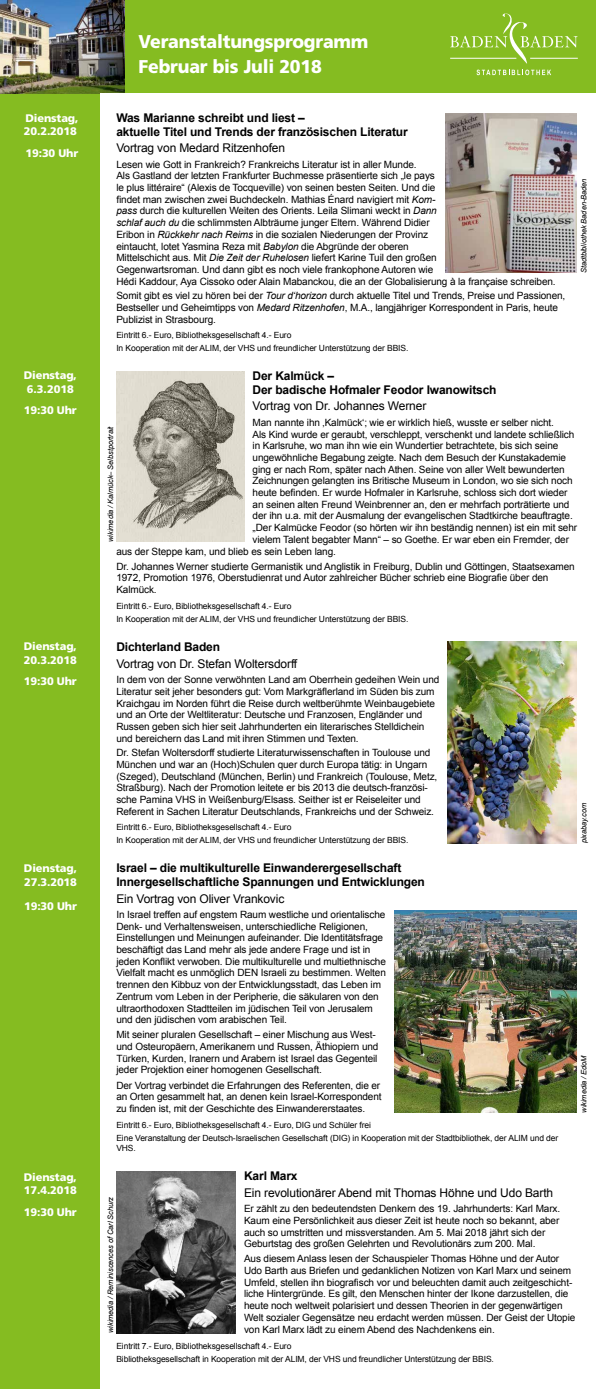
<style>
.page{position:relative;width:596px;height:1389px;background:#fff}
.page>*{position:absolute;margin:0;border:0;box-sizing:border-box;transform-origin:0 0}
.t1{font:900 18.5px/25px "Frutiger";letter-spacing:-.01em;color:#fff;scale:.95 1}
.t2{font:700 12px/13.5px "Arial";letter-spacing:-.01em;color:#000}
.t3{font:12px "Arial";letter-spacing:-.01em;color:#000}
.t4{font:900 11px/13.2px "Frutiger";letter-spacing:-.01em;color:#fff}
.t5{font:10px/11.7px "Arial";letter-spacing:-.01em;color:#000}
.t6{font:8.5px/12.8px "Arial";letter-spacing:-.01em;color:#000}
.t7{font:italic 7.5px "Arial";letter-spacing:-.01em;color:#000}
.s1{font-style:italic}
</style>
<div class="page">
<div style="left:0;top:0;width:595px;height:1389px;background:#85bc21"></div>
<img style="left:0;top:0;width:125px;height:94px">
<svg style="left:450px;top:13px;width:127px;height:62px"></svg>
<div style="left:101px;top:94px;width:494px;height:1295px;background:#fff"></div>
<img style="left:116px;top:371px;width:128px;height:171px">
<img style="left:394px;top:910px;width:182px;height:203px">
<img style="left:445px;top:113px;width:131px;height:160px">
<img style="left:447px;top:642px;width:129px;height:201px">
<img style="left:116px;top:1171px;width:119px;height:162px">
<p class="t4" style="left:24px;top:111px;width:56px">Dienstag,<br>20.2.2018</p>
<p class="t4" style="left:26px;top:146px;width:54px">19:30 Uhr</p>
<p class="t4" style="left:24px;top:369px;width:55px">Dienstag,<br>6.3.2018</p>
<p class="t4" style="left:24px;top:404px;width:54px">19:30 Uhr</p>
<p class="t4" style="left:24px;top:640px;width:55px">Dienstag,<br>20.3.2018</p>
<p class="t4" style="left:24px;top:675px;width:54px">19:30 Uhr</p>
<p class="t4" style="left:24px;top:862px;width:55px">Dienstag,<br>27.3.2018</p>
<p class="t4" style="left:24px;top:900px;width:54px">19:30 Uhr</p>
<p class="t4" style="left:24px;top:1170px;width:55px">Dienstag,<br>17.4.2018</p>
<p class="t4" style="left:24px;top:1205px;width:54px">19:30 Uhr</p>
<h1 class="t1" style="left:138px;top:29px;width:243px">Veranstaltungsprogramm<br>Februar bis Juli 2018</h1>
<p class="t2" style="left:116px;top:112px;width:293px">Was Marianne schreibt und liest –<br>aktuelle Titel und Trends der französischen Literatur</p>
<p class="t3" style="left:116px;top:140px;width:170px">Vortrag von Medard Ritzenhofen</p>
<p class="t5" style="left:116px;top:158px;width:440px">Lesen wie Gott in Frankreich? Frankreichs Literatur ist in aller Munde.<br>Als Gastland der letzten Frankfurter Buchmesse präsentierte sich „le pays<br>le plus littéraire“ (Alexis de Tocqueville) von seinen besten Seiten. Und die<br>findet man zwischen zwei Buchdeckeln. Mathias Énard navigiert mit <span class="s1">Kom-<br>pass</span> durch die kulturellen Weiten des Orients. Leila Slimani weckt in <span class="s1">Dann<br>schlaf auch du</span> die schlimmsten Albträume junger Eltern. Während Didier<br>Eribon in <span class="s1">Rückkehr nach Reims</span> in die sozialen Niederungen der Provinz<br>eintaucht, lotet Yasmina Reza mit <span class="s1">Babylon</span> die Abgründe der oberen<br>Mittelschicht aus. Mit <span class="s1">Die Zeit der Ruhelosen</span> liefert Karine Tuil den großen<br>Gegenwartsroman. Und dann gibt es noch viele frankophone Autoren wie<br>Hédi Kaddour, Aya Cissoko oder Alain Mabanckou, die an der Globalisierung à la française schreiben.</p>
<p class="t5" style="left:116px;top:290px;width:450px">Somit gibt es viel zu hören bei der <span class="s1">Tour d‘horizon</span> durch aktuelle Titel und Trends, Preise und Passionen,<br>Bestseller und Geheimtipps von <span class="s1">Medard Ritzenhofen</span>, M.A., langjähriger Korrespondent in Paris, heute<br>Publizist in Strasbourg.</p>
<p class="t6" style="left:116px;top:329px;width:293px">Eintritt 6.- Euro, Bibliotheksgesellschaft 4.- Euro<br>In Kooperation mit der ALIM, der VHS und freundlicher Unterstützung der BBIS.</p>
<p class="t2" style="left:252px;top:370px;width:245px">Der Kalmück –<br>Der badische Hofmaler Feodor Iwanowitsch</p>
<p class="t3" style="left:252px;top:398px;width:175px">Vortrag von Dr. Johannes Werner</p>
<p class="t5" style="left:252px;top:417px;width:303px">Man nannte ihn ‚Kalmück‘; wie er wirklich hieß, wusste er selber nicht.</p>
<p class="t5" style="left:252px;top:428px;width:323px">Als Kind wurde er geraubt, verschleppt, verschenkt und landete schließlich</p>
<p class="t5" style="left:252px;top:440px;width:307px">in Karlsruhe, wo man ihn wie ein Wundertier betrachtete, bis sich seine</p>
<p class="t5" style="left:252px;top:452px;width:315px">ungewöhnliche Begabung zeigte. Nach dem Besuch der Kunstakademie</p>
<p class="t5" style="left:252px;top:463px;width:313px">ging er nach Rom, später nach Athen. Seine von aller Welt bewunderten</p>
<p class="t5" style="left:252px;top:475px;width:321px">Zeichnungen gelangten ins Britische Museum in London, wo sie sich noch</p>
<p class="t5" style="left:252px;top:487px;width:316px">heute befinden. Er wurde Hofmaler in Karlsruhe, schloss sich dort wieder</p>
<p class="t5" style="left:252px;top:498px;width:318px">an seinen alten Freund Weinbrenner an, den er mehrfach porträtierte und</p>
<p class="t5" style="left:252px;top:510px;width:321px">der ihn u.a. mit der Ausmalung der evangelischen Stadtkirche beauftragte.</p>
<p class="t5" style="left:252px;top:522px;width:326px">„Der Kalmücke Feodor (so hörten wir ihn beständig nennen) ist ein mit sehr</p>
<p class="t5" style="left:252px;top:534px;width:318px">vielem Talent begabter Mann“ – so Goethe. Er war eben ein Fremder, der</p>
<p class="t5" style="left:116px;top:545px;width:221px">aus der Steppe kam, und blieb es sein Leben lang.</p>
<p class="t5" style="left:116px;top:560px;width:459px">Dr. Johannes Werner studierte Germanistik und Anglistik in Freiburg, Dublin und Göttingen, Staatsexamen<br>1972, Promotion 1976, Oberstudienrat und Autor zahlreicher Bücher schrieb eine Biografie über den<br>Kalmück.</p>
<p class="t6" style="left:116px;top:600px;width:293px">Eintritt 6.- Euro, Bibliotheksgesellschaft 4.- Euro<br>In Kooperation mit der ALIM, der VHS und freundlicher Unterstützung der BBIS.</p>
<p class="t2" style="left:116px;top:641px;width:105px">Dichterland Baden</p>
<p class="t3" style="left:116px;top:656px;width:182px">Vortrag von Dr. Stefan Woltersdorff</p>
<p class="t5" style="left:116px;top:674px;width:324px">In dem von der Sonne verwöhnten Land am Oberrhein gedeihen Wein und Literatur seit jeher besonders gut: Vom Markgräflerland im Süden bis zum Kraichgau im Norden führt die Reise durch weltberühmte Weinbaugebiete und an Orte der Weltliteratur: Deutsche und Franzosen, Engländer und Russen geben sich hier seit Jahrhunderten ein literarisches Stelldichein und bereichern das Land mit ihren Stimmen und Texten.</p>
<p class="t5" style="left:116px;top:747px;width:322px">Dr. Stefan Woltersdorff studierte Literaturwissenschaften in Toulouse und München und war an (Hoch)Schulen quer durch Europa tätig: in Ungarn (Szeged), Deutschland (München, Berlin) und Frankreich (Toulouse, Metz, Straßburg). Nach der Promotion leitete er bis 2013 die deutsch-französi&shy;sche Pamina VHS in Weißenburg/Elsass. Seither ist er Reiseleiter und Referent in Sachen Literatur Deutschlands, Frankreichs und der Schweiz.</p>
<p class="t6" style="left:116px;top:821px;width:293px">Eintritt 6.- Euro, Bibliotheksgesellschaft 4.- Euro<br>In Kooperation mit der ALIM, der VHS und freundlicher Unterstützung der BBIS.</p>
<p class="t2" style="left:116px;top:862px;width:310px">Israel – die multikulturelle Einwanderergesellschaft<br>Innergesellschaftliche Spannungen und Entwicklungen</p>
<p class="t3" style="left:116px;top:890px;width:169px">Ein Vortrag von Oliver Vrankovic</p>
<p class="t5" style="left:116px;top:909px;width:271px">In Israel treffen auf engstem Raum westliche und orientalische Denk- und Verhaltensweisen, unterschiedliche Religionen, Einstellungen und Meinungen aufeinander. Die Identitätsfrage beschäftigt das Land mehr als jede andere Frage und ist in jeden Konflikt verwoben. Die multikulturelle und multiethnische Vielfalt macht es unmöglich DEN Israeli zu bestimmen. Welten trennen den Kibbuz von der Entwicklungsstadt, das Leben im Zentrum vom Leben in der Peripherie, die säkularen von den ultraorthodoxen Stadtteilen im jüdischen Teil von Jerusalem und den jüdischen vom arabischen Teil.</p>
<p class="t5" style="left:116px;top:1029px;width:263px">Mit seiner pluralen Gesellschaft – einer Mischung aus West&shy;und Osteuropäern, Amerikanern und Russen, Äthiopiern und Türken, Kurden, Iranern und Arabern ist Israel das Gegenteil jeder Projektion einer homogenen Gesellschaft.</p>
<p class="t5" style="left:116px;top:1079px;width:266px">Der Vortrag verbindet die Erfahrungen des Referenten, die er an Orten gesammelt hat, an denen kein Israel-Korrespondent zu finden ist, mit der Geschichte des Einwandererstaates.</p>
<p class="t6" style="left:116px;top:1119px;width:443px">Eintritt 6.- Euro, Bibliotheksgesellschaft 4.- Euro, DIG und Schüler frei<br>Eine Veranstaltung der Deutsch-Israelischen Gesellschaft (DIG) in Kooperation mit der Stadtbibliothek, der ALIM und der</p>
<p class="t6" style="left:116px;top:1142px;width:21px">VHS.</p>
<p class="t2" style="left:244px;top:1170px;width:55px">Karl Marx</p>
<p class="t3" style="left:244px;top:1185px;width:310px">Ein revolutionärer Abend mit Thomas Höhne und Udo Barth</p>
<p class="t5" style="left:244px;top:1203px;width:317px">Er zählt zu den bedeutendsten Denkern des 19. Jahrhunderts: Karl Marx.<br>Kaum eine Persönlichkeit aus dieser Zeit ist heute noch so bekannt, aber auch so umstritten und missverstanden. Am 5. Mai 2018 jährt sich der Geburtstag des großen Gelehrten und Revolutionärs zum 200. Mal.</p>
<p class="t5" style="left:244px;top:1253px;width:332px">Aus diesem Anlass lesen der Schauspieler Thomas Höhne und der Autor Udo Barth aus Briefen und gedanklichen Notizen von Karl Marx und seinem Umfeld, stellen ihn biografisch vor und beleuchten damit auch zeitgeschicht&shy;liche Hintergründe. Es gilt, den Menschen hinter der Ikone darzustellen, die heute noch weltweit polarisiert und dessen Theorien in der gegenwärtigen Welt sozialer Gegensätze neu erdacht werden müssen. Der Geist der Utopie von Karl Marx lädt zu einem Abend des Nachdenkens ein.</p>
<p class="t6" style="left:116px;top:1340px;width:379px">Eintritt 7.- Euro, Bibliotheksgesellschaft 4.- Euro<br>Bibliotheksgesellschaft in Kooperation mit der ALIM, der VHS und freundlicher Unterstützung der BBIS.</p>
<p class="t7" style="left:578px;top:273px;width:96px;rotate:-90deg">Stadtbibliothek Baden-Baden</p>
<p class="t7" style="left:105px;top:542px;width:117px;rotate:-90deg">wikimedia / Kalmück– Selbstportrait</p>
<p class="t7" style="left:578px;top:843px;width:42px;rotate:-90deg">pixabay.com</p>
<p class="t7" style="left:578px;top:1113px;width:59px;rotate:-90deg">wikimedia / EdoM</p>
<p class="t7" style="left:105px;top:1333px;width:138px;rotate:-90deg">wikimedia / Reminiscences of Carl Schurz</p>
</div>
